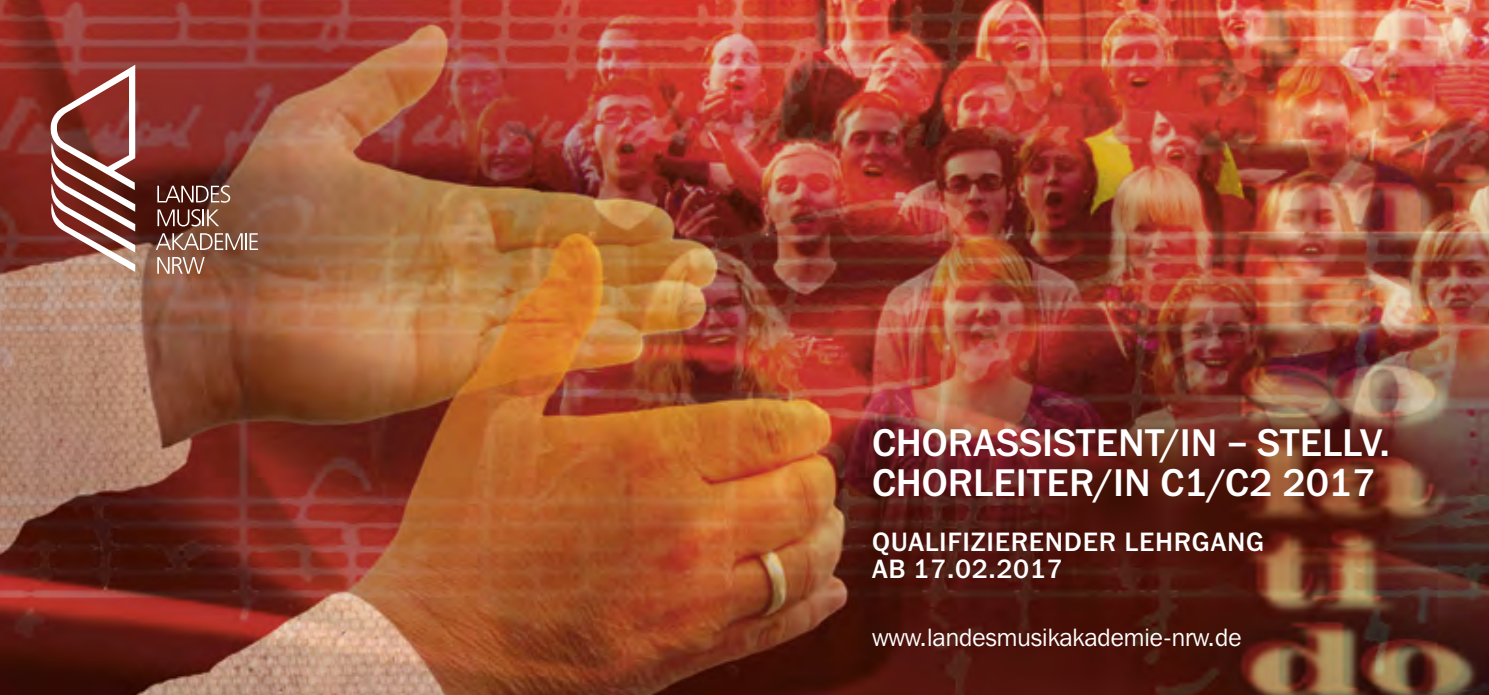
<style>
.page{position:relative;width:1489px;height:695px;background:#fff}
.page>*{position:absolute;margin:0;border:0;box-sizing:border-box;transform-origin:0 0}
.VS_Head_1{font:500 40px/40px "Franklin ITC Pro";color:#fff}
.VS_Head_2{font:500 27.5px "Franklin ITC Pro";letter-spacing:.025em;color:#fff}
.VS_lma-url{font:25px "Franklin Gothic IT Cby BT";color:#fff}
</style>
<div class="page">
<img style="left:0;top:0;width:1488px;height:694px">
<svg style="left:50px;top:65px;width:85px;height:207px"></svg>
<svg style="left:157px;top:257px;width:48px;height:17px"></svg>
<svg style="left:156px;top:233px;width:102px;height:17px"></svg>
<svg style="left:157px;top:209px;width:62px;height:17px"></svg>
<svg style="left:157px;top:185px;width:73px;height:18px"></svg>
<p class="VS_Head_1" style="left:872px;top:423px;width:519px">CHORASSISTENT/IN – STELLV.<br>CHORLEITER/IN C1/C2 2017</p>
<p class="VS_Head_2" style="left:872px;top:526px;width:393px">QUALIFIZIERENDER LEHRGANG</p>
<p class="VS_Head_2" style="left:872px;top:554px;width:192px">AB 17.02.2017</p>
<p class="VS_lma-url" style="left:872px;top:621px;width:371px">www.landesmusikakademie-nrw.de</p>
</div>
